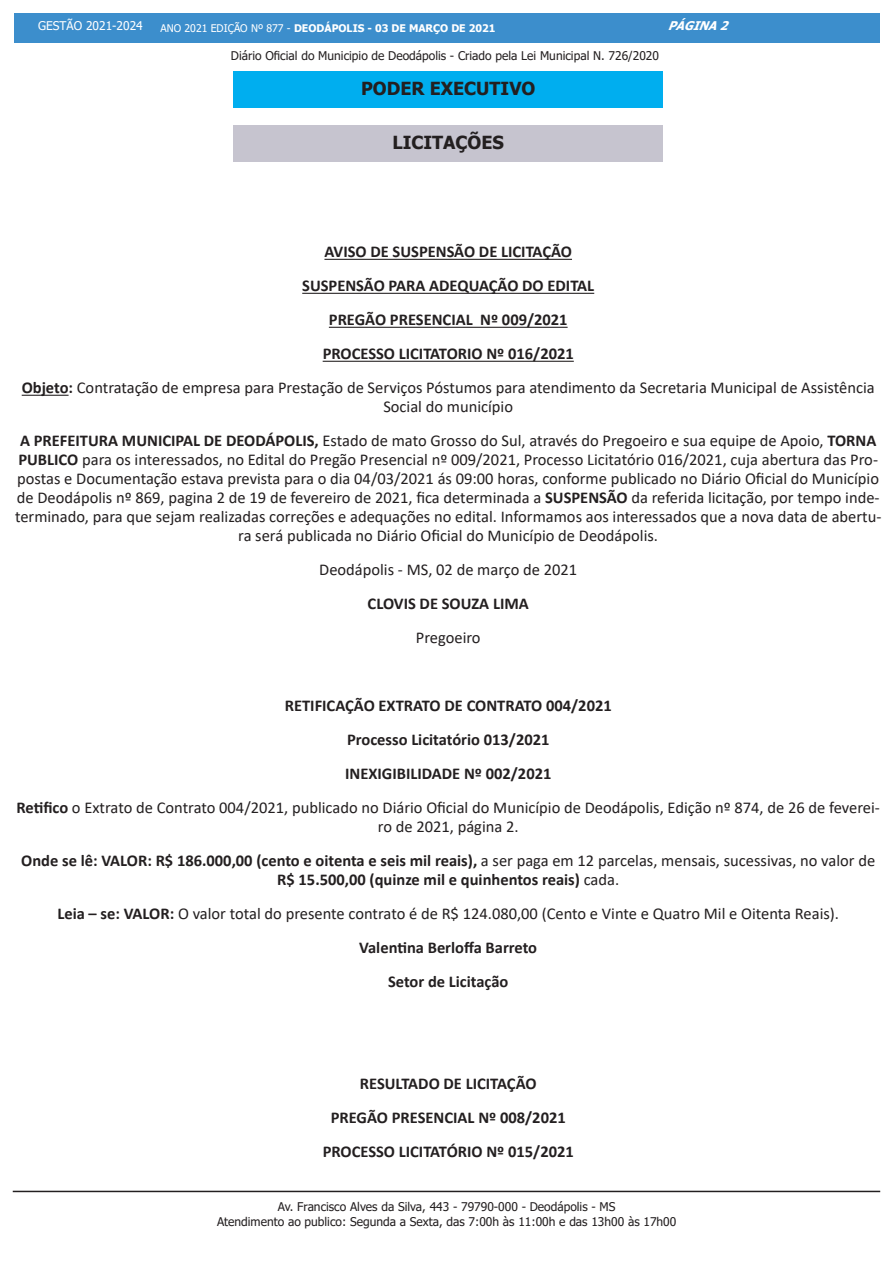
<style>
.page{position:relative;width:893px;height:1263px;background:#fff}
.page>*{position:absolute;margin:0;border:0;box-sizing:border-box;transform-origin:0 0}
.t1{font:700 18px "Tahoma";color:#231f20}
.t2{font:16.5px/18.9px "Calibri";color:#231f20;text-align:center}
.t3{font:700 16.5px/19px "Calibri";color:#231f20;text-align:center}
.t4{font:12px/14.4px "Tahoma";color:#231f20;text-align:center}
.t5{font:12px "Tahoma";color:#fff}
.t6{font:italic 700 12px "Tahoma";color:#fff}
.t7{font:700 10.5px "Tahoma";color:#fff}
.s1{font-weight:400}
.s2{font-weight:700}
</style>
<div class="page">
<div style="left:14px;top:14px;width:865px;height:29px;background:#3c8ecc"></div>
<hr style="left:13px;top:1191px;width:867px;height:1px;background:#231f20">
<hr style="left:324px;top:259px;width:248px;height:1px;background:#231f20">
<hr style="left:302px;top:293px;width:292px;height:1px;background:#231f20">
<hr style="left:329px;top:327px;width:239px;height:1px;background:#231f20">
<hr style="left:323px;top:361px;width:251px;height:1px;background:#231f20">
<hr style="left:22px;top:395px;width:47px;height:1px;background:#231f20">
<div style="left:233px;top:72px;width:430px;height:36px;background:#00aeef"></div>
<div style="left:233px;top:126px;width:430px;height:36px;background:#c6c4cf"></div>
<p class="t5" style="left:38px;top:18px;width:106px">GESTÃO 2021-2024</p>
<p class="t7" style="left:161px;top:21px;width:337px"><span class="s1">ANO 2021 EDIÇÃO Nº 877 -</span> DEODÁPOLIS - 03 DE MARÇO DE 2021</p>
<p class="t6" style="left:668px;top:17px;width:68px">PÁGINA2</p>
<p class="t4" style="left:231px;top:49px;width:430px">Diário Oficial do Municipio de Deodápolis - Criado pela Lei Municipal N. 726/2020</p>
<p class="t1" style="left:361px;top:76px;width:176px">PODER EXECUTIVO</p>
<p class="t1" style="left:393px;top:130px;width:113px">LICITAÇÕES</p>
<p class="t3" style="left:324px;top:242px;width:249px">AVISO DE SUSPENSÃO DE LICITAÇÃO</p>
<p class="t3" style="left:302px;top:276px;width:294px">SUSPENSÃO PARA ADEQUAÇÃO DO EDITAL</p>
<p class="t3" style="left:329px;top:310px;width:240px">PREGÃO PRESENCIAL Nº 009/2021</p>
<p class="t3" style="left:323px;top:344px;width:253px">PROCESSO LICITATORIO Nº 016/2021</p>
<p class="t2" style="left:22px;top:378px;width:854px"><span class="s2">Objeto:</span> Contratação de empresa para Prestação de Serviços Póstumos para atendimento da Secretaria Municipal de Assistência<br>Social do município</p>
<p class="t2" style="left:15px;top:431px;width:868px"><span class="s2">A PREFEITURA MUNICIPAL DE DEODÁPOLIS,</span> Estado de mato Grosso do Sul, através do Pregoeiro e sua equipe de Apoio, <span class="s2">TORNA PUBLICO</span> para os interessados, no Edital do Pregão Presencial nº 009/2021, Processo Licitatório 016/2021, cuja abertura das Pro&shy;postas e Documentação estava prevista para o dia 04/03/2021 ás 09:00 horas, conforme publicado no Diário Oficial do Município de Deodápolis nº 869, pagina 2 de 19 de fevereiro de 2021, fica determinada a <span class="s2">SUSPENSÃO</span> da referida licitação, por tempo inde&shy;terminado, para que sejam realizadas correções e adequações no edital. Informamos aos interessados que a nova data de abertu&shy;ra será publicada no Diário Oficial do Município de Deodápolis.</p>
<p class="t2" style="left:319px;top:560px;width:260px">Deodápolis - MS, 02 de março de 2021</p>
<p class="t3" style="left:368px;top:594px;width:163px">CLOVIS DE SOUZA LIMA</p>
<p class="t2" style="left:416px;top:628px;width:66px">Pregoeiro</p>
<p class="t3" style="left:285px;top:696px;width:328px">RETIFICAÇÃO EXTRATO DE CONTRATO 004/2021</p>
<p class="t3" style="left:347px;top:730px;width:204px">Processo Licitatório 013/2021</p>
<p class="t3" style="left:345px;top:764px;width:208px">INEXIGIBILIDADE Nº 002/2021</p>
<p class="t2" style="left:16px;top:798px;width:865px"><span class="s2">Retifico</span> o Extrato de Contrato 004/2021, publicado no Diário Oficial do Município de Deodápolis, Edição nº 874, de 26 de feverei&shy;ro de 2021, página 2.</p>
<p class="t3" style="left:21px;top:851px;width:855px">Onde se lê: VALOR: R$ 186.000,00 (cento e oitenta e seis mil reais), <span class="s1">a ser paga em 12 parcelas, mensais, sucessivas, no valor de<br></span>R$ 15.500,00 (quinze mil e quinhentos reais) <span class="s1">cada.</span></p>
<p class="t2" style="left:57px;top:904px;width:783px"><span class="s2">Leia – se: VALOR:</span> O valor total do presente contrato é de R$ 124.080,00 (Cento e Vinte e Quatro Mil e Oitenta Reais).</p>
<p class="t3" style="left:359px;top:938px;width:179px">Valentina Berloffa Barreto</p>
<p class="t3" style="left:388px;top:972px;width:122px">Setor de Licitação</p>
<p class="t3" style="left:360px;top:1074px;width:178px">RESULTADO DE LICITAÇÃO</p>
<p class="t3" style="left:331px;top:1107px;width:237px">PREGÃO PRESENCIAL Nº 008/2021</p>
<p class="t3" style="left:323px;top:1141px;width:253px">PROCESSO LICITATÓRIO Nº 015/2021</p>
<p class="t4" style="left:217px;top:1200px;width:461px">Av. Francisco Alves da Silva, 443 - 79790-000 - Deodápolis - MS<br>Atendimento ao publico: Segunda a Sexta, das 7:00h às 11:00h e das 13h00 às 17h00</p>
</div>
